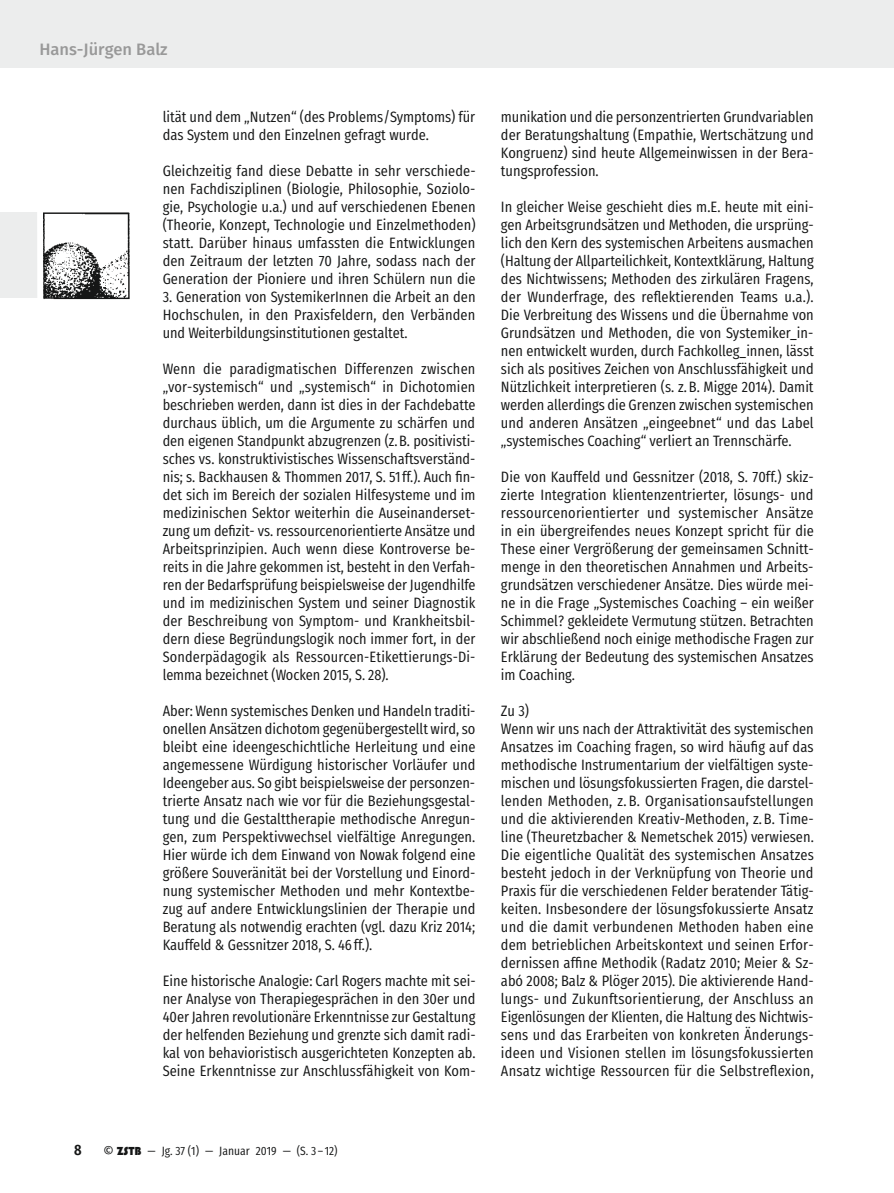
<style>
.page{position:relative;width:894px;height:1193px;background:#fff}
.page>*{position:absolute;margin:0;border:0;box-sizing:border-box;transform-origin:0 0}
.t1{font:500 16.5px "Fira Sans";color:#999}
.t2{font:15px/18px "Fira Sans Condensed";color:#151616;text-align:justify}
.t3{font:600 15px "Fira Sans Condensed";color:#151616}
.t4{font:12px "Fira Sans Condensed";color:#151616}
.s1{font-family:"Fira Sans";font-size:13.5px}
.s2{font-family:"Bauhaus 93"}
</style>
<div class="page">
<div style="left:0;top:213px;width:128px;height:85px;background:#eceded"></div>
<img style="left:37px;top:212px;width:93px;height:88px">
<div style="left:0;top:0;width:893px;height:67px;background:#eceded"></div>
<p class="t1" style="left:39px;top:36px;width:130px">Hans-Jürgen Balz</p>
<p class="t2" style="left:163px;top:106px;width:314px">lität und dem „Nutzen“ (des Problems/Symptoms) für das System und den Einzelnen gefragt wurde.</p>
<p class="t2" style="left:163px;top:160px;width:314px">Gleichzeitig fand diese Debatte in sehr verschiede&shy;nen Fachdisziplinen (Biologie, Philosophie, Soziolo&shy;gie, Psychologie u.a.) und auf verschiedenen Ebenen (Theorie, Konzept, Technologie und Einzelmethoden) statt. Darüber hinaus umfassten die Entwicklungen den Zeitraum der letzten 70 Jahre, sodass nach der Generation der Pioniere und ihren Schülern nun die</p>
<p class="t2" style="left:163px;top:286px;width:314px">3. Generation von SystemikerInnen die Arbeit an den Hochschulen, in den Praxisfeldern, den Verbänden und Weiterbildungsinstitutionen gestaltet.</p>
<p class="t2" style="left:163px;top:358px;width:314px">Wenn die paradigmatischen Differenzen zwischen „vor-systemisch“ und „systemisch“ in Dichotomien beschrieben werden, dann ist dies in der Fachdebatte durchaus üblich, um die Argumente zu schärfen und den eigenen Standpunkt abzugrenzen (z.B. positivisti&shy;sches vs. konstruktivistisches Wissenschaftsverständ&shy;nis; s. Backhausen &amp; Thommen 2017, S. 51ff.). Auch fin&shy;det sich im Bereich der sozialen Hilfesysteme und im medizinischen Sektor weiterhin die Auseinanderset&shy;zung um defizit- vs. ressourcenorientierte Ansätze und Arbeitsprinzipien. Auch wenn diese Kontroverse be&shy;reits in die Jahre gekommen ist, besteht in den Verfah&shy;ren der Bedarfsprüfung beispielsweise der Jugendhilfe und im medizinischen System und seiner Diagnostik der Beschreibung von Symptom- und Krankheitsbil&shy;dern diese Begründungslogik noch immer fort, in der Sonderpädagogik als Ressourcen-Etikettierungs-Di&shy;lemma bezeichnet (Wocken 2015, S. 28).</p>
<p class="t2" style="left:163px;top:700px;width:314px">Aber: Wenn systemisches Denken und Handeln traditi&shy;onellen Ansätzen dichotom gegenübergestellt wird, so bleibt eine ideengeschichtliche Herleitung und eine angemessene Würdigung historischer Vorläufer und Ideengeber aus. So gibt beispielsweise der personzen&shy;trierte Ansatz nach wie vor für die Beziehungsgestal&shy;tung und die Gestalttherapie methodische Anregun&shy;gen, zum Perspektivwechsel vielfältige Anregungen.<br>Hier würde ich dem Einwand von Nowak folgend eine größere Souveränität bei der Vorstellung und Einord&shy;nung systemischer Methoden und mehr Kontextbe&shy;zug auf andere Entwicklungslinien der Therapie und Beratung als notwendig erachten (vgl. dazu Kriz 2014; Kauffeld &amp; Gessnitzer 2018, S. 46ff.).</p>
<p class="t2" style="left:163px;top:970px;width:314px">Eine historische Analogie: Carl Rogers machte mit sei&shy;ner Analyse von Therapiegesprächen in den 30er und 40er Jahren revolutionäre Erkenntnisse zur Gestaltung der helfenden Beziehung und grenzte sich damit radi&shy;kal von behavioristisch ausgerichteten Konzepten ab.<br>Seine Erkenntnisse zur Anschlussfähigkeit von Kom-</p>
<p class="t2" style="left:501px;top:106px;width:314px">munikation und die personzentrierten Grundvariablen der Beratungshaltung (Empathie, Wertschätzung und Kongruenz) sind heute Allgemeinwissen in der Bera&shy;tungsprofession.</p>
<p class="t2" style="left:501px;top:196px;width:314px">In gleicher Weise geschieht dies m.E. heute mit eini&shy;gen Arbeitsgrundsätzen und Methoden, die ursprüng&shy;lich den Kern des systemischen Arbeitens ausmachen (Haltung der Allparteilichkeit, Kontextklärung, Haltung des Nichtwissens; Methoden des zirkulären Fragens, der Wunderfrage, des reflektierenden Teams u.a.).<br>Die Verbreitung des Wissens und die Übernahme von Grundsätzen und Methoden, die von Systemiker_in&shy;nen entwickelt wurden, durch Fachkolleg_innen, lässt sich als positives Zeichen von Anschlussfähigkeit und Nützlichkeit interpretieren (s. z.B. Migge 2014). Damit werden allerdings die Grenzen zwischen systemischen und anderen Ansätzen „eingeebnet“ und das Label „systemisches Coaching“ verliert an Trennschärfe.</p>
<p class="t2" style="left:501px;top:466px;width:314px">Die von Kauffeld und Gessnitzer (2018, S. 70ff.) skiz&shy;zierte Integration klientenzentrierter, lösungs- und ressourcenorientierter und systemischer Ansätze in ein übergreifendes neues Konzept spricht für die These einer Vergrößerung der gemeinsamen Schnitt&shy;menge in den theoretischen Annahmen und Arbeits&shy;grundsätzen verschiedener Ansätze. Dies würde mei&shy;ne in die Frage „Systemisches Coaching – ein weißer Schimmel? gekleidete Vermutung stützen. Betrachten wir abschließend noch einige methodische Fragen zur Erklärung der Bedeutung des systemischen Ansatzes im Coaching.</p>
<p class="t2" style="left:501px;top:700px;width:314px;text-align:left">Zu 3)<br>Wenn wir uns nach der Attraktivität des systemischen Ansatzes im Coaching fragen, so wird häufig auf das methodische Instrumentarium der vielfältigen syste&shy;mischen und lösungsfokussierten Fragen, die darstel&shy;lenden Methoden, z. B. Organisationsaufstellungen und die aktivierenden Kreativ-Methoden, z.B. Time&shy;line (Theuretzbacher &amp; Nemetschek 2015) verwiesen.<br>Die eigentliche Qualität des systemischen Ansatzes besteht jedoch in der Verknüpfung von Theorie und Praxis für die verschiedenen Felder beratender Tätig&shy;keiten. Insbesondere der lösungsfokussierte Ansatz und die damit verbundenen Methoden haben eine dem betrieblichen Arbeitskontext und seinen Erfor&shy;dernissen affine Methodik (Radatz 2010; Meier &amp; Sz&shy;abó 2008; Balz &amp; Plöger 2015). Die aktivierende Hand&shy;lungs- und Zukunftsorientierung, der Anschluss an Eigenlösungen der Klienten, die Haltung des Nichtwis&shy;sens und das Erarbeiten von konkreten Änderungs&shy;ideen und Visionen stellen im lösungsfokussierten Ansatz wichtige Ressourcen für die Selbstreflexion,</p>
<p class="t3" style="left:74px;top:1135px;width:9px">8</p>
<p class="t4" style="left:103px;top:1139px;width:236px"><span class="s1">©</span> <span class="s2">ZSTB</span> — Jg. 37 (1) — Januar 2019 — (S. 3 – 12)</p>
</div>
